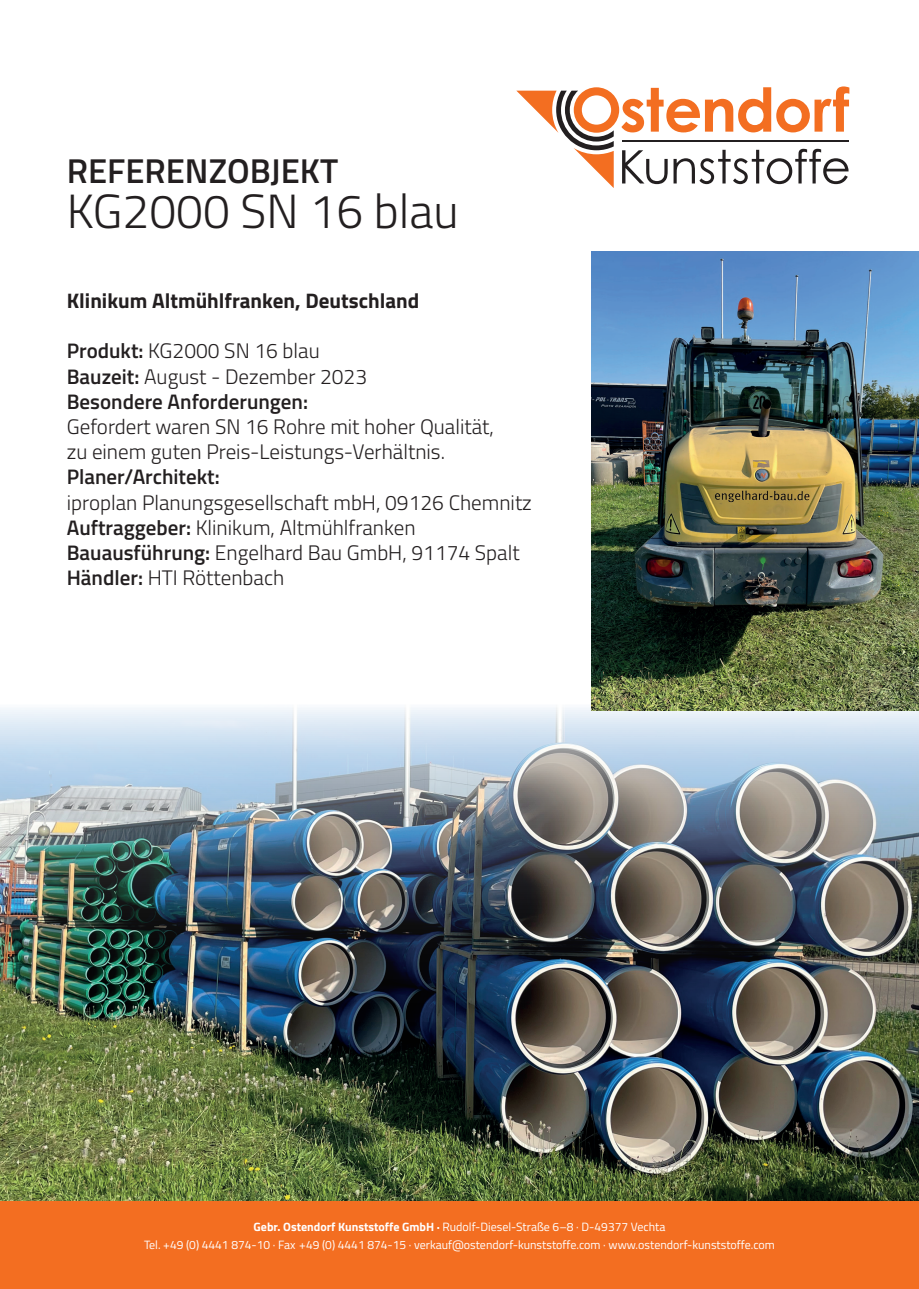
<style>
.page{position:relative;width:919px;height:1289px;background:#fff}
.page>*{position:absolute;margin:0;border:0;box-sizing:border-box;transform-origin:0 0}
.t1{font:300 48px "Titillium";color:#231f20}
.t2{font:600 34.5px "Titillium";color:#231f20}
.t3{font:300 21px/25.2px "Titillium";color:#231f20}
.t4{font:600 21px/25.2px "Titillium";color:#231f20}
.t5{font:700 21px "Titillium";color:#231f20}
.t6{font:12px/17.7px "Titillium";color:#fff;text-align:center}
.s1{font-weight:300}
.s2{font-weight:600}
.s3{font-weight:700}
</style>
<div class="page">
<div style="left:0;top:1200px;width:918px;height:88px;background:#f36e21"></div>
<svg style="left:516px;top:86px;width:333px;height:102px"></svg>
<img style="left:0;top:707px;width:918px;height:493px">
<img style="left:591px;top:252px;width:327px;height:458px">
<h2 class="t2" style="left:67px;top:145px;width:273px">REFERENZOBJEKT</h2>
<h1 class="t1" style="left:67px;top:177px;width:393px">KG2000 SN 16 blau</h1>
<p class="t5" style="left:67px;top:284px;width:354px">Klinikum Altmühlfranken, Deutschland</p>
<p class="t4" style="left:67px;top:337px;width:302px">Produkt: <span class="s1">KG2000 SN 16 blau<br></span>Bauzeit: <span class="s1">August - Dezember 2023<br></span>Besondere Anforderungen:</p>
<p class="t3" style="left:67px;top:413px;width:428px">Gefordert waren SN 16 Rohre mit hoher Qualität, zu einem guten Preis-Leistungs-Verhältnis.</p>
<p class="t4" style="left:67px;top:463px;width:154px">Planer/Architekt:</p>
<p class="t3" style="left:67px;top:488px;width:466px">iproplan Planungsgesellschaft mbH, 09126 Chemnitz <span class="s2">Auftraggeber:</span> Klinikum, Altmühlfranken <span class="s2">Bauausführung:</span> Engelhard Bau GmbH, 91174 Spalt <span class="s2">Händler:</span> HTI Röttenbach</p>
<p class="t6" style="left:144px;top:1217px;width:632px"><span class="s3">Gebr. Ostendorf Kunststoffe GmbH ·</span> Rudolf-Diesel-Straße 6–8 · D-49377 Vechta<br>Tel. +49 (0) 4441 874-10 · Fax +49 (0) 4441 874-15 · verkauf@ostendorf-kunststoffe.com · www.ostendorf-kunststoffe.com</p>
</div>
